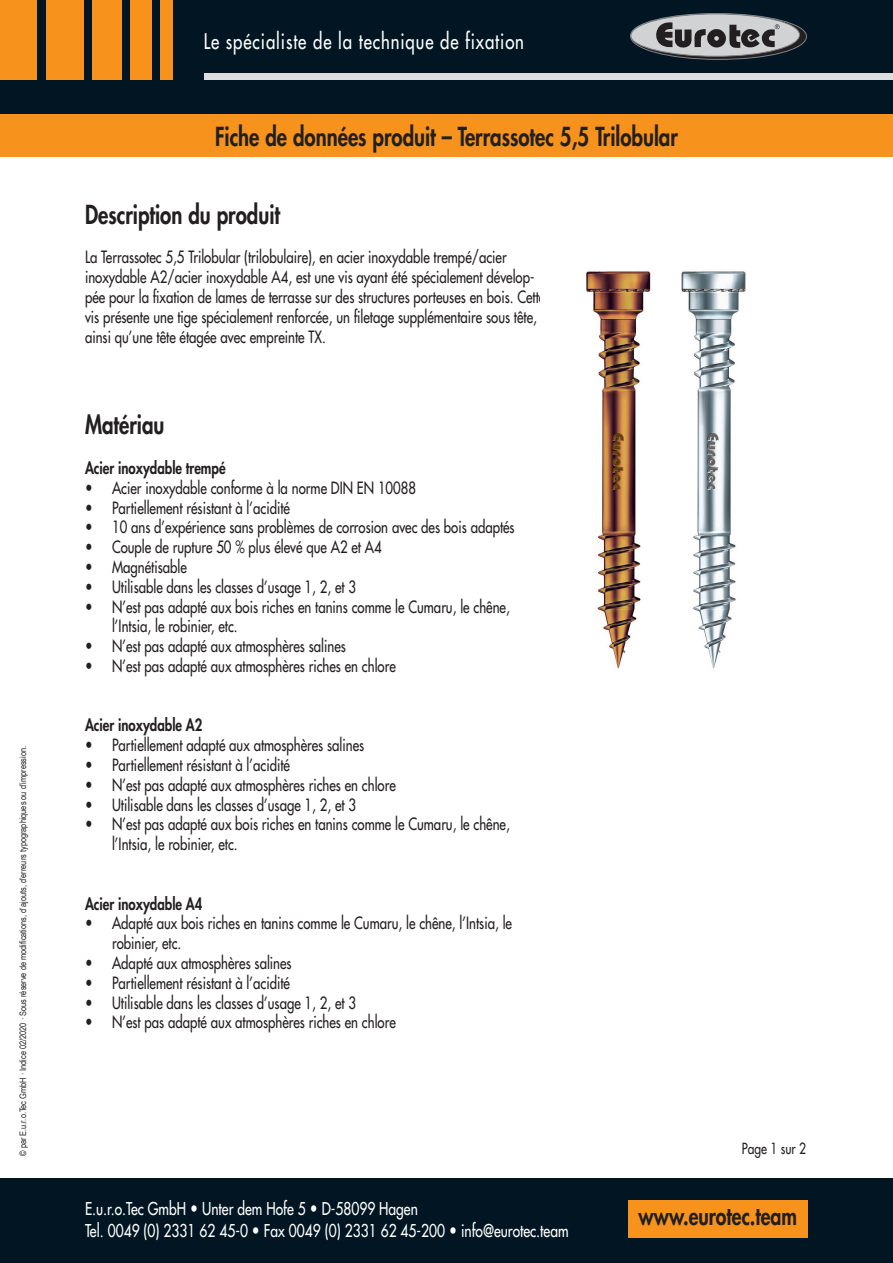
<style>
.page{position:relative;width:893px;height:1263px;background:#fff}
.page>*{position:absolute;margin:0;border:0;box-sizing:border-box;transform-origin:0 0}
.t1{font:800 25.5px "Futura Std";color:#231f20;scale:.8 1}
.t2{font:800 24.3px "Futura Std";color:#231f20;scale:.8 1}
.t3{font:500 21px "Futura Std";letter-spacing:.055em;color:#fff;scale:.8 1}
.t4{font:500 17.25px/22.5px "Futura Std";color:#fff;scale:.8 1}
.t5{font:500 16.5px/19.8px "Futura Std";color:#231f20;scale:.8 1}
.t6{font:800 16.5px "Futura Std";color:#231f20;scale:.8 1}
.t7{font:500 15px "Futura Std";color:#231f20;scale:.8 1}
.t8{font:9px "Arial Narrow";color:#231f20}
.s1{font-weight:800}
</style>
<div class="page">
<div style="left:0;top:0;width:893px;height:137px;background:#011622"></div>
<div style="left:204px;top:74px;width:689px;height:6px;background:#dcdddf"></div>
<svg style="left:630px;top:13px;width:176px;height:46px"></svg>
<div style="left:631px;top:14px;width:168px;height:42px;background:#d1d2d4;border-radius:50%"></div>
<div style="left:630px;top:14px;width:170px;height:43px;border:1px solid #808285;border-radius:50%"></div>
<div style="left:630px;top:13px;width:177px;height:47px;border:1px solid #808285;border-radius:50%"></div>
<svg style="left:656px;top:22px;width:124px;height:27px"></svg>
<div style="left:0;top:0;width:37px;height:80px;background:#f7931d"></div>
<div style="left:46px;top:0;width:38px;height:80px;background:#f7931d"></div>
<div style="left:92px;top:0;width:30px;height:80px;background:#f7931d"></div>
<div style="left:131px;top:0;width:21px;height:80px;background:#f7931d"></div>
<div style="left:161px;top:0;width:12px;height:80px;background:#f7931d"></div>
<div style="left:0;top:114px;width:893px;height:43px;background:#f7931d"></div>
<div style="left:0;top:1178px;width:893px;height:85px;background:#011622"></div>
<div style="left:628px;top:1200px;width:180px;height:37px;background:#f7931d"></div>
<img style="left:586px;top:271px;width:160px;height:398px">
<p class="t8" style="left:16px;top:1156px;width:411px;rotate:-90deg">© par E.u.r.o.Tec GmbH · Indice 02/2020 · Sous réserve de modifications, d’ajouts, d’erreurs typographiques ou d’impression.</p>
<p class="t3" style="left:204px;top:28px;width:402px">Le spécialiste de la technique de fixation</p>
<h1 class="t1" style="left:215px;top:121px;width:580px">Fiche de données produit – Terrassotec 5,5 Trilobular</h1>
<h1 class="t1" style="left:85px;top:198px;width:245px">Description du produit</h1>
<p class="t5" style="left:85px;top:247px;width:577px">La Terrassotec 5,5 Trilobular (trilobulaire), en acier inoxydable trempé/acier inoxydable A2/acier inoxydable A4, est une vis ayant été spécialement dévelop&shy;pée pour la fixation de lames de terrasse sur des structures porteuses en bois. Cette vis présente une tige spécialement renforcée, un filetage supplémentaire sous tête, ainsi qu’une tête étagée avec empreinte TX.</p>
<h1 class="t1" style="left:85px;top:409px;width:101px">Matériau</h1>
<p class="t6" style="left:85px;top:457px;width:177px">Acier inoxydable trempé</p>
<p class="t5" style="left:85px;top:478px;width:415px">• Acier inoxydable conforme à la norme DIN EN 10088</p>
<p class="t5" style="left:85px;top:498px;width:258px">• Partiellement résistant à l’acidité</p>
<p class="t5" style="left:85px;top:517px;width:539px">• 10 ans d’expérience sans problèmes de corrosion avec des bois adaptés</p>
<p class="t5" style="left:85px;top:537px;width:372px">• Couple de rupture 50 % plus élevé que A2 et A4</p>
<p class="t5" style="left:85px;top:557px;width:129px">• Magnétisable</p>
<p class="t5" style="left:85px;top:577px;width:340px">• Utilisable dans les classes d’usage 1, 2, et 3</p>
<p class="t5" style="left:112px;top:597px;width:499px;text-indent:-27px">• N’est pas adapté aux bois riches en tanins comme le Cumaru, le chêne, l’Intsia, le robinier, etc.</p>
<p class="t5" style="left:85px;top:636px;width:327px">• N’est pas adapté aux atmosphères salines</p>
<p class="t5" style="left:85px;top:656px;width:390px">• N’est pas adapté aux atmosphères riches en chlore</p>
<p class="t6" style="left:85px;top:715px;width:148px">Acier inoxydable A2</p>
<p class="t5" style="left:85px;top:735px;width:351px">• Partiellement adapté aux atmosphères salines</p>
<p class="t5" style="left:85px;top:755px;width:258px">• Partiellement résistant à l’acidité</p>
<p class="t5" style="left:85px;top:775px;width:390px">• N’est pas adapté aux atmosphères riches en chlore</p>
<p class="t5" style="left:85px;top:795px;width:340px">• Utilisable dans les classes d’usage 1, 2, et 3</p>
<p class="t5" style="left:112px;top:814px;width:499px;text-indent:-27px">• N’est pas adapté aux bois riches en tanins comme le Cumaru, le chêne, l’Intsia, le robinier, etc.</p>
<p class="t6" style="left:85px;top:893px;width:148px">Acier inoxydable A4</p>
<p class="t5" style="left:112px;top:913px;width:501px;text-indent:-27px">• Adapté aux bois riches en tanins comme le Cumaru, le chêne, l’Intsia, le robinier, etc.</p>
<p class="t5" style="left:85px;top:953px;width:260px">• Adapté aux atmosphères salines</p>
<p class="t5" style="left:85px;top:973px;width:258px">• Partiellement résistant à l’acidité</p>
<p class="t5" style="left:85px;top:993px;width:340px">• Utilisable dans les classes d’usage 1, 2, et 3</p>
<p class="t5" style="left:85px;top:1012px;width:390px">• N’est pas adapté aux atmosphères riches en chlore</p>
<p class="t7" style="left:742px;top:1139px;width:82px">Page 1 sur 2</p>
<p class="t4" style="left:85px;top:1197px;width:606px">E.u.r.o.Tec GmbH <span class="s1">•</span> Unter dem Hofe 5 <span class="s1">•</span> D-58099 Hagen<br>Tel. 0049 (0) 2331 62 45-0 <span class="s1">•</span> Fax 0049 (0) 2331 62 45-200 <span class="s1">•</span> info@eurotec.team</p>
<h2 class="t2" style="left:638px;top:1201px;width:200px">www.eurotec.team</h2>
</div>
